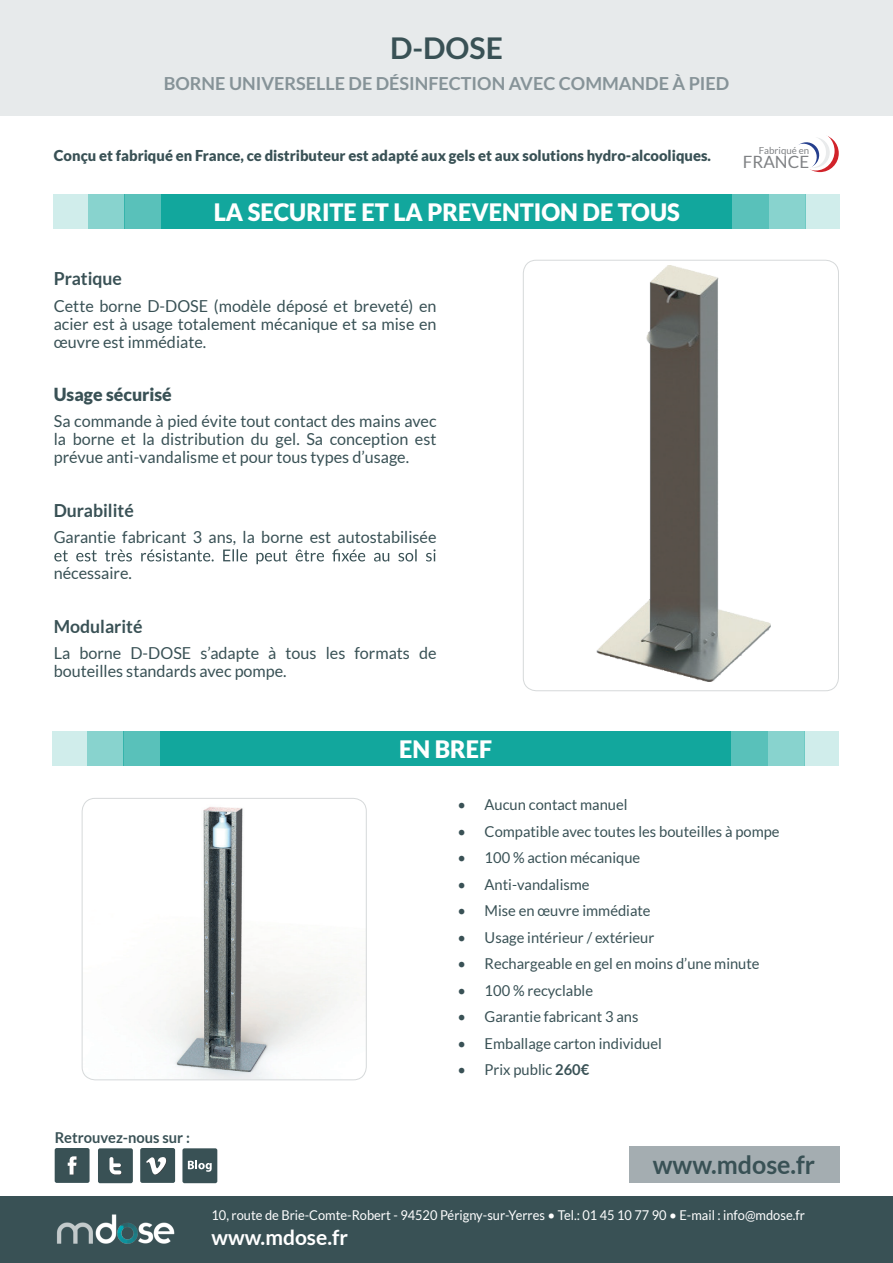
<style>
.page{position:relative;width:893px;height:1263px;background:#fff}
.page>*{position:absolute;margin:0;border:0;box-sizing:border-box;transform-origin:0 0}
.t1{font:700 30px "Lato";color:#395155}
.t2{font:700 25.5px "Lato";color:#395155}
.t3{font:900 24px "Lato";color:#fff}
.t4{font:700 21px "Lato";color:#fff}
.t5{font:700 18px "Lato";color:#869398}
.t6{font:700 18px "Lato";color:#395155}
.t7{font:900 18px "Lato";color:#395155}
.t8{font:16.95px "Lato";color:#808285}
.t9{font:16.5px/18px "Lato";color:#395155;text-align:justify}
.t10{font:15px "Lato";color:#395155}
.t11{font:900 15px "Lato";color:#395155}
.t12{font:700 15px "Lato";color:#395155}
.t13{font:13.5px "Lato";color:#fff;scale:.95 1}
.t14{font:9.75px "Lato";color:#808285}
.s1{font-weight:700}
</style>
<div class="page">
<div style="left:0;top:0;width:893px;height:116px;background:#e7eaeb"></div>
<div style="left:55px;top:1148px;width:35px;height:35px;background:#395155;border-radius:2px"></div>
<svg style="left:68px;top:1156px;width:9px;height:19px"></svg>
<div style="left:98px;top:1148px;width:35px;height:35px;background:#395155;border-radius:2px"></div>
<svg style="left:109px;top:1157px;width:13px;height:18px"></svg>
<div style="left:140px;top:1148px;width:35px;height:35px;background:#395155;border-radius:2px"></div>
<div style="left:182px;top:1148px;width:35px;height:35px;background:#395155;border-radius:2px"></div>
<svg style="left:188px;top:1160px;width:24px;height:12px"></svg>
<div style="left:160px;top:731px;width:571px;height:34px;background:#12a79d"></div>
<div style="left:731px;top:731px;width:37px;height:34px;background:#59c1ba"></div>
<div style="left:768px;top:731px;width:37px;height:34px;background:#88d3ce"></div>
<div style="left:805px;top:731px;width:34px;height:34px;background:#d0edeb"></div>
<div style="left:123px;top:731px;width:37px;height:34px;background:#59c1ba"></div>
<div style="left:87px;top:731px;width:36px;height:34px;background:#88d3ce"></div>
<div style="left:53px;top:731px;width:34px;height:34px;background:#d0edeb"></div>
<svg style="left:146px;top:1157px;width:21px;height:18px"></svg>
<div style="left:0;top:1196px;width:893px;height:67px;background:#395155"></div>
<img style="left:57px;top:1214px;width:118px;height:30px">
<div style="left:161px;top:194px;width:571px;height:35px;background:#12a79d"></div>
<div style="left:732px;top:194px;width:37px;height:35px;background:#59c1ba"></div>
<div style="left:769px;top:194px;width:37px;height:35px;background:#88d3ce"></div>
<div style="left:806px;top:194px;width:34px;height:35px;background:#d0edeb"></div>
<div style="left:125px;top:194px;width:36px;height:35px;background:#59c1ba"></div>
<div style="left:88px;top:194px;width:37px;height:35px;background:#88d3ce"></div>
<div style="left:54px;top:194px;width:34px;height:35px;background:#d0edeb"></div>
<div style="left:629px;top:1146px;width:210px;height:37px;background:#a4adb1"></div>
<svg style="left:54px;top:549px;width:382px;height:15px"></svg>
<img style="left:596px;top:266px;width:175px;height:416px">
<div style="left:523px;top:260px;width:316px;height:431px;border:1px solid #d6d9da;border-radius:13px"></div>
<img style="left:82px;top:798px;width:283px;height:282px">
<div style="left:82px;top:798px;width:285px;height:282px;border:1px solid #d6d9da;border-radius:13px"></div>
<svg style="left:801px;top:134px;width:38px;height:38px"></svg>
<div style="left:797px;top:131px;width:38px;height:39px;background:#fff;border-radius:50%"></div>
<svg style="left:799px;top:136px;width:33px;height:35px"></svg>
<h1 class="t1" style="left:390px;top:31px;width:114px">D-DOSE</h1>
<p class="t5" style="left:164px;top:73px;width:567px">BORNE UNIVERSELLE DE DÉSINFECTION AVEC COMMANDE À PIED</p>
<p class="t11" style="left:54px;top:147px;width:658px">Conçu et fabriqué en France, ce distributeur est adapté aux gels et aux solutions hydro-alcooliques.</p>
<h3 class="t3" style="left:214px;top:198px;width:468px">LA SECURITE ET LA PREVENTION DE TOUS</h3>
<p class="t6" style="left:54px;top:268px;width:70px">Pratique</p>
<p class="t9" style="left:54px;top:296px;width:384px">Cette borne D-DOSE (modèle déposé et breveté) en acier est à usage totalement mécanique et sa mise en œuvre est immédiate.</p>
<p class="t7" style="left:54px;top:384px;width:120px">Usage sécurisé</p>
<p class="t9" style="left:54px;top:412px;width:384px">Sa commande à pied évite tout contact des mains avec la borne et la distribution du gel. Sa conception est prévue anti-vandalisme et pour tous types d’usage.</p>
<p class="t6" style="left:54px;top:500px;width:82px">Durabilité</p>
<p class="t9" style="left:54px;top:519px;width:384px;line-height:36px">Garantie fabricant 3 ans, la borne est autostabilisée nécessaire.</p>
<p class="t6" style="left:54px;top:616px;width:90px">Modularité</p>
<p class="t9" style="left:54px;top:644px;width:384px">La borne D-DOSE s’adapte à tous les formats de bouteilles standards avec pompe.</p>
<p class="t14" style="left:759px;top:145px;width:52px">Fabriqué en</p>
<p class="t8" style="left:743px;top:153px;width:68px">FRANCE</p>
<h3 class="t3" style="left:399px;top:735px;width:95px">EN BREF</h3>
<p class="t12" style="left:55px;top:1128px;width:137px">Retrouvez-nous sur :</p>
<p class="t10" style="left:458px;top:796px;width:171px">• Aucun contact manuel</p>
<p class="t10" style="left:458px;top:823px;width:323px">• Compatible avec toutes les bouteilles à pompe</p>
<p class="t10" style="left:458px;top:849px;width:184px">• 100 % action mécanique</p>
<p class="t10" style="left:458px;top:876px;width:134px">• Anti-vandalisme</p>
<p class="t10" style="left:458px;top:902px;width:195px">• Mise en œuvre immédiate</p>
<p class="t10" style="left:458px;top:929px;width:198px">• Usage intérieur / extérieur</p>
<p class="t10" style="left:458px;top:955px;width:303px">• Rechargeable en gel en moins d’une minute</p>
<p class="t10" style="left:458px;top:982px;width:137px">• 100 % recyclable</p>
<p class="t10" style="left:458px;top:1008px;width:182px">• Garantie fabricant 3 ans</p>
<p class="t10" style="left:458px;top:1035px;width:206px">• Emballage carton individuel</p>
<p class="t10" style="left:458px;top:1061px;width:133px">• Prix public <span class="s1">260€</span></p>
<h2 class="t2" style="left:653px;top:1150px;width:164px">www.mdose.fr</h2>
<p class="t13" style="left:212px;top:1208px;width:626px">10, route de Brie-Comte-Robert - 94520 Périgny-sur-Yerres • Tel.: 01 45 10 77 90 • E-mail : info@mdose.fr</p>
<p class="t4" style="left:212px;top:1226px;width:138px">www.mdose.fr</p>
</div>
